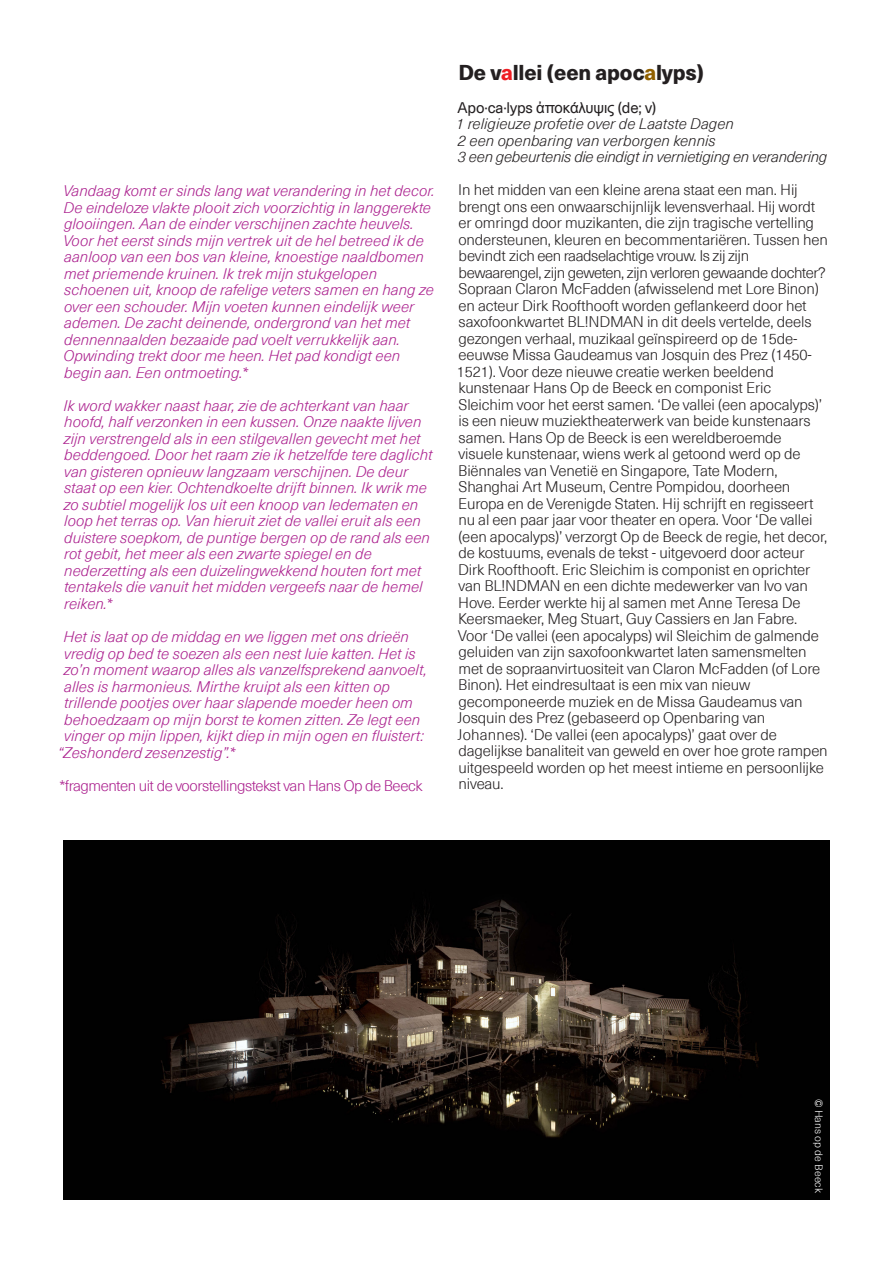
<style>
.page{position:relative;width:893px;height:1263px;background:#fff}
.page>*{position:absolute;margin:0;border:0;box-sizing:border-box;transform-origin:0 0}
.colofon{font:800 21px "Neue Haas Unica Pro";letter-spacing:-.01em;color:#231f20}
.colofon-2{font:300 15px/16.5px "Neue Haas Unica Pro";letter-spacing:-.01em;color:#231f20}
.colofon-3{font:italic 300 15px/16.5px "Neue Haas Unica Pro";color:#ab208e}
.colofon-4{font:italic 300 15px "Neue Haas Unica Pro";letter-spacing:-.01em;color:#231f20}
.colofon-5{font:300 15px "Neue Haas Unica Pro";letter-spacing:-.03em;color:#ab208e}
.colofon-6{font:15px "Neue Haas Unica Pro";letter-spacing:-.01em;color:#231f20}
.icoon{font:300 10.5px "Neue Haas Unica Pro";color:#fff}
.s1{color:#ee1d23}
.s2{color:#906000}
.s3{font-family:"Arial"}
</style>
<div class="page">
<img style="left:64px;top:840px;width:765px;height:359px">
<p class="colofon-3" style="left:63px;top:183px;width:373px">Vandaag komt er sinds lang wat verandering in het decor.<br>De eindeloze vlakte plooit zich voorzichtig in langgerekte glooiingen. Aan de einder verschijnen zachte heuvels.<br>Voor het eerst sinds mijn vertrek uit de hel betreed ik de aanloop van een bos van kleine, knoestige naaldbomen met priemende kruinen. Ik trek mijn stukgelopen schoenen uit, knoop de rafelige veters samen en hang ze over een schouder. Mijn voeten kunnen eindelijk weer ademen. De zacht deinende, ondergrond van het met dennennaalden bezaaide pad voelt verrukkelijk aan.<br>Opwinding trekt door me heen. Het pad kondigt een begin aan. Een ontmoeting.*</p>
<p class="colofon-3" style="left:64px;top:398px;width:370px">Ik word wakker naast haar, zie de achterkant van haar hoofd, half verzonken in een kussen. Onze naakte lijven zijn verstrengeld als in een stilgevallen gevecht met het beddengoed. Door het raam zie ik hetzelfde tere daglicht van gisteren opnieuw langzaam verschijnen. De deur staat op een kier. Ochtendkoelte drijft binnen. Ik wrik me zo subtiel mogelijk los uit een knoop van ledematen en loop het terras op. Van hieruit ziet de vallei eruit als een duistere soepkom, de puntige bergen op de rand als een rot gebit, het meer als een zwarte spiegel en de nederzetting als een duizelingwekkend houten fort met tentakels die vanuit het midden vergeefs naar de hemel reiken.*</p>
<p class="colofon-3" style="left:64px;top:629px;width:347px">Het is laat op de middag en we liggen met ons drieën</p>
<p class="colofon-3" style="left:64px;top:645px;width:353px">vredig op bed te soezen als een nest luie katten. Het is</p>
<p class="colofon-3" style="left:64px;top:662px;width:365px">zo’n moment waarop alles als vanzelfsprekend aanvoelt,</p>
<p class="colofon-3" style="left:64px;top:678px;width:327px">alles is harmonieus. Mirthe kruipt als een kitten op</p>
<p class="colofon-3" style="left:64px;top:695px;width:350px">trillende pootjes over haar slapende moeder heen om</p>
<p class="colofon-3" style="left:64px;top:711px;width:357px">behoedzaam op mijn borst te komen zitten. Ze legt een</p>
<p class="colofon-3" style="left:64px;top:728px;width:361px">vinger op mijn lippen, kijkt diep in mijn ogen en fluistert:</p>
<p class="colofon-3" style="left:58px;top:744px;width:179px">“Zeshonderd zesenzestig”.*</p>
<p class="colofon-5" style="left:59px;top:776px;width:365px">*fragmenten uit de voorstellingstekst van Hans Op de Beeck</p>
<p class="colofon" style="left:458px;top:59px;width:247px">De v<span class="s1">a</span>llei (een apoc<span class="s2">a</span>lyps)</p>
<p class="colofon-6" style="left:458px;top:99px;width:200px">Apo·ca·lyps <span class="s3">ἀποκάλυψις</span> (de; v)</p>
<p class="colofon-4" style="left:456px;top:115px;width:279px">1 religieuze profetie over de Laatste Dagen</p>
<p class="colofon-4" style="left:458px;top:132px;width:259px">2 een openbaring van verborgen kennis</p>
<p class="colofon-4" style="left:458px;top:148px;width:371px">3 een gebeurtenis die eindigt in vernietiging en verandering</p>
<p class="colofon-2" style="left:458px;top:182px;width:371px">In het midden van een kleine arena staat een man. Hij brengt ons een onwaarschijnlijk levensverhaal. Hij wordt er omringd door muzikanten, die zijn tragische vertelling ondersteunen, kleuren en becommentariëren. Tussen hen bevindt zich een raadselachtige vrouw. Is zij zijn bewaarengel, zijn geweten, zijn verloren gewaande dochter?</p>
<p class="colofon-2" style="left:457px;top:281px;width:372px">Sopraan Claron McFadden (afwisselend met Lore Binon) en acteur Dirk Roofthooft worden geflankeerd door het saxofoonkwartet BL!NDMAN in dit deels vertelde, deels gezongen verhaal, muzikaal geïnspireerd op de 15de&shy;eeuwse Missa Gaudeamus van Josquin des Prez (1450- 1521). Voor deze nieuwe creatie werken beeldend kunstenaar Hans Op de Beeck en componist Eric Sleichim voor het eerst samen. ‘De vallei (een apocalyps)’ is een nieuw muziektheaterwerk van beide kunstenaars samen. Hans Op de Beeck is een wereldberoemde visuele kunstenaar, wiens werk al getoond werd op de Biënnales van Venetië en Singapore, Tate Modern, Shanghai Art Museum, Centre Pompidou, doorheen Europa en de Verenigde Staten. Hij schrijft en regisseert nu al een paar jaar voor theater en opera. Voor ‘De vallei (een apocalyps)’ verzorgt Op de Beeck de regie, het decor, de kostuums, evenals de tekst - uitgevoerd door acteur Dirk Roofthooft. Eric Sleichim is componist en oprichter van BL!NDMAN en een dichte medewerker van Ivo van Hove. Eerder werkte hij al samen met Anne Teresa De Keersmaeker, Meg Stuart, Guy Cassiers en Jan Fabre.<br>Voor ‘De vallei (een apocalyps) wil Sleichim de galmende geluiden van zijn saxofoonkwartet laten samensmelten met de sopraanvirtuositeit van Claron McFadden (of Lore Binon). Het eindresultaat is een mix van nieuw gecomponeerde muziek en de Missa Gaudeamus van Josquin des Prez (gebaseerd op Openbaring van Johannes). ‘De vallei (een apocalyps)’ gaat over de dagelijkse banaliteit van geweld en over hoe grote rampen uitgespeeld worden op het meest intieme en persoonlijke niveau.</p>
<p class="icoon" style="left:825px;top:1099px;width:96px;rotate:90deg">© Hans op de Beeck</p>
</div>
